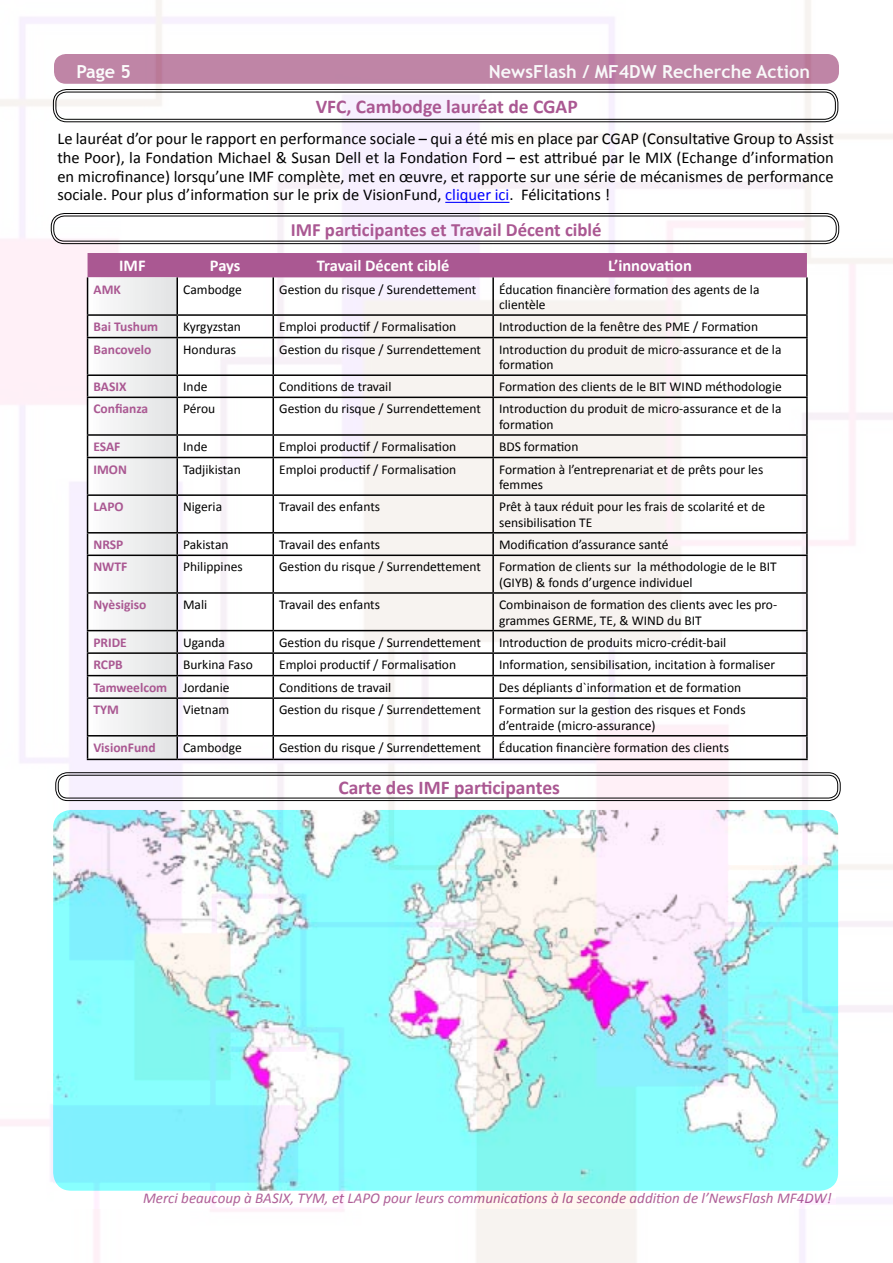
<style>
.page{position:relative;width:893px;height:1263px;background:#fff}
.page>*{position:absolute;margin:0;border:0;box-sizing:border-box;transform-origin:0 0}
.t1{font:700 19.5px "Calibri";color:#aa5892}
.t2{font:700 18.75px "Calibri";color:#aa5892}
.t3{font:700 18px "Trebuchet MS";color:#f8f8f9}
.t4{font:700 18px "Trebuchet MS";color:#fbfbfb}
.t5{font:16.5px/19px "Calibri";color:#000;text-align:justify}
.t6{font:700 16.5px "Calibri";color:#fff}
.t7{font:italic 15px "Calibri";color:#aa5892}
.t8{font:13.5px/15.6px "Calibri";color:#000}
.t9{font:700 13.5px "Calibri";color:#aa5892}
.s1{color:#00f}
.s2{font-weight:400;color:#000}
</style>
<div class="page">
<img style="left:0;top:0;width:893px;height:1263px">
<div style="left:54px;top:54px;width:785px;height:30px;background:#bf85a6;border-radius:12px"></div>
<div style="left:53px;top:89px;width:785px;height:33px;border:1px solid #000;border-radius:13px"></div>
<div style="left:56px;top:92px;width:780px;height:28px;border:1px solid #000;border-radius:11px"></div>
<div style="left:55px;top:772px;width:785px;height:29px;border:1px solid #000;border-radius:12px"></div>
<div style="left:58px;top:775px;width:780px;height:23px;border:1px solid #000;border-radius:9px"></div>
<div style="left:51px;top:213px;width:788px;height:31px;border:1px solid #000;border-radius:13px"></div>
<div style="left:53px;top:216px;width:783px;height:25px;border:1px solid #000;border-radius:11px"></div>
<hr style="left:445px;top:202px;width:64px;height:1px;background:#00f">
<hr style="left:806px;top:277px;width:2px;height:37px;background:#000">
<hr style="left:493px;top:314px;width:315px;height:2px;background:#000">
<hr style="left:806px;top:316px;width:2px;height:21px;background:#000">
<hr style="left:493px;top:337px;width:315px;height:1px;background:#000">
<hr style="left:806px;top:338px;width:2px;height:36px;background:#000">
<hr style="left:493px;top:374px;width:315px;height:2px;background:#000">
<hr style="left:806px;top:376px;width:2px;height:21px;background:#000">
<hr style="left:493px;top:397px;width:315px;height:1px;background:#000">
<hr style="left:806px;top:398px;width:2px;height:36px;background:#000">
<hr style="left:493px;top:434px;width:315px;height:2px;background:#000">
<hr style="left:806px;top:436px;width:2px;height:21px;background:#000">
<hr style="left:493px;top:457px;width:315px;height:1px;background:#000">
<hr style="left:806px;top:458px;width:2px;height:36px;background:#000">
<hr style="left:493px;top:494px;width:315px;height:2px;background:#000">
<hr style="left:806px;top:496px;width:2px;height:36px;background:#000">
<hr style="left:493px;top:532px;width:315px;height:1px;background:#000">
<hr style="left:806px;top:533px;width:2px;height:21px;background:#000">
<hr style="left:493px;top:554px;width:315px;height:2px;background:#000">
<hr style="left:806px;top:556px;width:2px;height:36px;background:#000">
<hr style="left:493px;top:592px;width:315px;height:2px;background:#000">
<hr style="left:806px;top:594px;width:2px;height:36px;background:#000">
<hr style="left:493px;top:630px;width:315px;height:1px;background:#000">
<hr style="left:806px;top:631px;width:2px;height:21px;background:#000">
<hr style="left:493px;top:652px;width:315px;height:2px;background:#000">
<hr style="left:806px;top:654px;width:2px;height:21px;background:#000">
<hr style="left:493px;top:675px;width:315px;height:1px;background:#000">
<hr style="left:806px;top:676px;width:2px;height:21px;background:#000">
<hr style="left:493px;top:697px;width:315px;height:2px;background:#000">
<hr style="left:806px;top:699px;width:2px;height:36px;background:#000">
<svg style="left:87px;top:253px;width:720px;height:506px"></svg>
<hr style="left:177px;top:735px;width:96px;height:1px;background:#000">
<hr style="left:176px;top:736px;width:2px;height:23px;background:#000">
<hr style="left:273px;top:735px;width:220px;height:1px;background:#000">
<hr style="left:272px;top:736px;width:2px;height:23px;background:#000">
<hr style="left:493px;top:735px;width:315px;height:1px;background:#000">
<hr style="left:492px;top:736px;width:2px;height:23px;background:#000">
<hr style="left:806px;top:736px;width:2px;height:23px;background:#000">
<hr style="left:87px;top:759px;width:90px;height:1px;background:#000">
<hr style="left:177px;top:759px;width:96px;height:1px;background:#000">
<hr style="left:273px;top:759px;width:220px;height:1px;background:#000">
<hr style="left:493px;top:759px;width:315px;height:1px;background:#000">
<img style="left:53px;top:810px;width:785px;height:381px">
<div style="left:54px;top:1192px;width:782px;height:17px;background:linear-gradient(to right,#fff,#fffbf9)"></div>
<h3 class="t4" style="left:77px;top:60px;width:56px">Page 5</h3>
<h3 class="t3" style="left:489px;top:60px;width:323px">NewsFlash / MF4DW Recherche Action</h3>
<h1 class="t1" style="left:316px;top:94px;width:264px">VFC, Cambodge lauréat de CGAP</h1>
<p class="t5" style="left:57px;top:129px;width:778px">Le lauréat d’or pour le rapport en performance sociale – qui a été mis en place par CGAP (Consultative Group to Assist the Poor), la Fondation Michael &amp; Susan Dell et la Fondation Ford – est attribué par le MIX (Echange d’information en microfinance) lorsqu’une IMF complète, met en œuvre, et rapporte sur une série de mécanismes de performance sociale. Pour plus d’information sur le prix de VisionFund, <span class="s1">cliquer ici</span>. Félicitations !</p>
<h2 class="t2" style="left:291px;top:217px;width:312px">IMF participantes et Travail Décent ciblé</h2>
<p class="t6" style="left:119px;top:255px;width:28px">IMF</p>
<p class="t6" style="left:210px;top:255px;width:32px">Pays</p>
<p class="t6" style="left:317px;top:255px;width:134px">Travail Décent ciblé</p>
<p class="t6" style="left:608px;top:255px;width:85px">L’innovation</p>
<p class="t9" style="left:94px;top:280px;width:29px">AMK</p>
<p class="t8" style="left:183px;top:281px;width:60px">Cambodge</p>
<p class="t8" style="left:279px;top:281px;width:199px">Gestion du risque / Surendettement</p>
<p class="t8" style="left:499px;top:281px;width:262px">Éducation financière formation des agents de la clientèle</p>
<p class="t9" style="left:94px;top:318px;width:66px">Bai Tushum</p>
<p class="t8" style="left:183px;top:319px;width:59px">Kyrgyzstan</p>
<p class="t8" style="left:279px;top:319px;width:179px">Emploi productif / Formalisation</p>
<p class="t8" style="left:499px;top:319px;width:260px">Introduction de la fenêtre des PME / Formation</p>
<p class="t9" style="left:94px;top:341px;width:59px">Bancovelo</p>
<p class="t8" style="left:183px;top:341px;width:54px">Honduras</p>
<p class="t8" style="left:279px;top:341px;width:203px">Gestion du risque / Surrendettement</p>
<p class="t8" style="left:499px;top:341px;width:284px">Introduction du produit de micro-assurance et de la formation</p>
<p class="t9" style="left:94px;top:378px;width:35px">BASIX</p>
<p class="t8" style="left:183px;top:379px;width:26px">Inde</p>
<p class="t8" style="left:279px;top:379px;width:114px">Conditions de travail</p>
<p class="t8" style="left:499px;top:379px;width:284px">Formation des clients de le BIT WIND méthodologie</p>
<p class="t9" style="left:93px;top:400px;width:56px">Confianza</p>
<p class="t8" style="left:183px;top:401px;width:34px">Pérou</p>
<p class="t8" style="left:279px;top:401px;width:203px">Gestion du risque / Surrendettement</p>
<p class="t8" style="left:499px;top:401px;width:284px">Introduction du produit de micro-assurance et de la formation</p>
<p class="t9" style="left:93px;top:438px;width:29px">ESAF</p>
<p class="t8" style="left:183px;top:439px;width:26px">Inde</p>
<p class="t8" style="left:279px;top:439px;width:179px">Emploi productif / Formalisation</p>
<p class="t8" style="left:499px;top:439px;width:81px">BDS formation</p>
<p class="t9" style="left:93px;top:460px;width:35px">IMON</p>
<p class="t8" style="left:183px;top:461px;width:59px">Tadjikistan</p>
<p class="t8" style="left:279px;top:461px;width:179px">Emploi productif / Formalisation</p>
<p class="t8" style="left:499px;top:461px;width:266px">Formation à l’entreprenariat et de prêts pour les femmes</p>
<p class="t9" style="left:93px;top:498px;width:32px">LAPO</p>
<p class="t8" style="left:183px;top:499px;width:41px">Nigeria</p>
<p class="t8" style="left:279px;top:499px;width:102px">Travail des enfants</p>
<p class="t8" style="left:499px;top:499px;width:268px">Prêt à taux réduit pour les frais de scolarité et de sensibilisation TE</p>
<p class="t9" style="left:93px;top:536px;width:31px">NRSP</p>
<p class="t8" style="left:183px;top:537px;width:47px">Pakistan</p>
<p class="t8" style="left:279px;top:537px;width:102px">Travail des enfants</p>
<p class="t8" style="left:499px;top:537px;width:171px">Modification d’assurance santé</p>
<p class="t9" style="left:93px;top:558px;width:36px">NWTF</p>
<p class="t8" style="left:183px;top:559px;width:61px">Philippines</p>
<p class="t8" style="left:279px;top:559px;width:203px">Gestion du risque / Surrendettement</p>
<p class="t8" style="left:499px;top:559px;width:279px">Formation de clients sur la méthodologie de le BIT (GIYB) &amp; fonds d’urgence individuel</p>
<p class="t9" style="left:93px;top:596px;width:55px">Nyèsigiso</p>
<p class="t8" style="left:183px;top:597px;width:26px">Mali</p>
<p class="t8" style="left:279px;top:597px;width:102px">Travail des enfants</p>
<p class="t8" style="left:499px;top:597px;width:280px">Combinaison de formation des clients avec les pro&shy;grammes GERME, TE, &amp; WIND du BIT</p>
<p class="t9" style="left:93px;top:634px;width:35px">PRIDE</p>
<p class="t8" style="left:183px;top:634px;width:43px">Uganda</p>
<p class="t8" style="left:279px;top:634px;width:203px">Gestion du risque / Surrendettement</p>
<p class="t8" style="left:499px;top:634px;width:229px">Introduction de produits micro-crédit-bail</p>
<p class="t9" style="left:93px;top:656px;width:31px">RCPB</p>
<p class="t8" style="left:183px;top:657px;width:71px">Burkina Faso</p>
<p class="t8" style="left:279px;top:657px;width:179px">Emploi productif / Formalisation</p>
<p class="t8" style="left:499px;top:657px;width:278px">Information, sensibilisation, incitation à formaliser</p>
<p class="t9" style="left:93px;top:679px;width:138px">Tamweelcom <span class="s2">Jordanie</span></p>
<p class="t8" style="left:279px;top:679px;width:114px">Conditions de travail</p>
<p class="t8" style="left:499px;top:679px;width:244px">Des dépliants d`information et de formation</p>
<p class="t9" style="left:93px;top:701px;width:27px">TYM</p>
<p class="t8" style="left:183px;top:702px;width:48px">Vietnam</p>
<p class="t8" style="left:279px;top:702px;width:203px">Gestion du risque / Surrendettement</p>
<p class="t8" style="left:499px;top:702px;width:248px">Formation sur la gestion des risques et Fonds d’entraide (micro-assurance)</p>
<p class="t9" style="left:93px;top:739px;width:64px">VisionFund</p>
<p class="t8" style="left:183px;top:740px;width:60px">Cambodge</p>
<p class="t8" style="left:279px;top:740px;width:203px">Gestion du risque / Surrendettement</p>
<p class="t8" style="left:499px;top:740px;width:232px">Éducation financière formation des clients</p>
<h1 class="t1" style="left:338px;top:775px;width:223px">Carte des IMF participantes</h1>
<p class="t7" style="left:143px;top:1188px;width:690px">Merci beaucoup à BASIX, TYM, et LAPO pour leurs communications à la seconde addition de l’NewsFlash MF4DW!</p>
</div>
